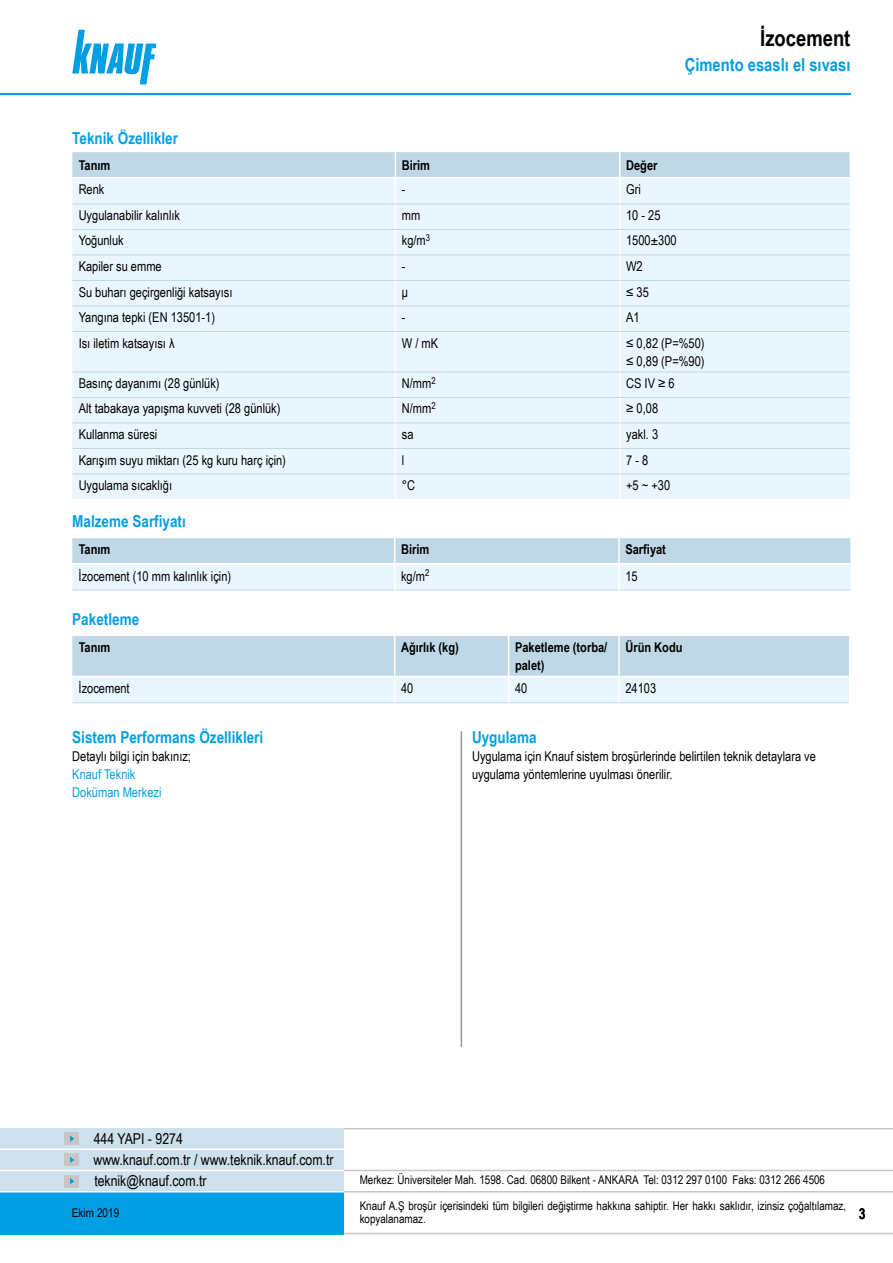
<style>
.page{position:relative;width:893px;height:1263px;background:#fff}
.page>*{position:absolute;margin:0;border:0;box-sizing:border-box;transform-origin:0 0}
.t1{font:700 22.5px "Arial Narrow";color:#000}
.t2{font:700 18px "Arial Narrow";color:#009fe3}
.t3{font:700 16.5px "Arial Narrow";color:#009fe3}
.t4{font:15px/21px "Arial Narrow";color:#000}
.t5{font:700 15px "Arial Narrow";color:#000}
.t6{font:13.5px/18px "Arial Narrow";color:#000}
.t7{font:700 13.5px/18px "Arial Narrow";color:#000}
.t8{font:13.5px/18px "Arial Narrow";color:#009fe3}
.t9{font:12px/25.5px "Arial Narrow";color:#000}
</style>
<div class="page">
<svg style="left:72px;top:30px;width:84px;height:54px"></svg>
<div style="left:72px;top:332px;width:778px;height:167px;background:#eaf6fe"></div>
<hr style="left:395px;top:332px;width:1px;height:40px;background:#fff">
<hr style="left:619px;top:332px;width:1px;height:40px;background:#fff">
<hr style="left:72px;top:331px;width:323px;height:1px;background:#c0d8e6">
<hr style="left:395px;top:331px;width:225px;height:1px;background:#c0d8e6">
<hr style="left:620px;top:331px;width:230px;height:1px;background:#c0d8e6">
<hr style="left:72px;top:372px;width:323px;height:1px;background:#c0d8e6">
<hr style="left:395px;top:372px;width:225px;height:1px;background:#c0d8e6">
<hr style="left:620px;top:372px;width:230px;height:1px;background:#c0d8e6">
<hr style="left:72px;top:397px;width:323px;height:1px;background:#c0d8e6">
<hr style="left:395px;top:397px;width:225px;height:1px;background:#c0d8e6">
<hr style="left:620px;top:397px;width:230px;height:1px;background:#c0d8e6">
<hr style="left:72px;top:423px;width:323px;height:1px;background:#c0d8e6">
<hr style="left:395px;top:423px;width:225px;height:1px;background:#c0d8e6">
<hr style="left:620px;top:423px;width:230px;height:1px;background:#c0d8e6">
<hr style="left:72px;top:448px;width:323px;height:1px;background:#c0d8e6">
<hr style="left:395px;top:448px;width:225px;height:1px;background:#c0d8e6">
<hr style="left:620px;top:448px;width:230px;height:1px;background:#c0d8e6">
<svg style="left:72px;top:152px;width:778px;height:179px;background:#e3f1f9"></svg>
<hr style="left:72px;top:177px;width:323px;height:1px;background:#fff">
<hr style="left:395px;top:177px;width:225px;height:1px;background:#fff">
<hr style="left:620px;top:177px;width:230px;height:1px;background:#fff">
<hr style="left:72px;top:474px;width:323px;height:1px;background:#c0d8e6">
<hr style="left:395px;top:474px;width:225px;height:1px;background:#c0d8e6">
<hr style="left:620px;top:474px;width:230px;height:1px;background:#c0d8e6">
<svg style="left:395px;top:372px;width:1px;height:127px"></svg>
<svg style="left:619px;top:372px;width:1px;height:127px"></svg>
<hr style="left:72px;top:590px;width:322px;height:1px;background:#c0d8e6">
<hr style="left:395px;top:590px;width:223px;height:1px;background:#c0d8e6">
<hr style="left:620px;top:590px;width:230px;height:1px;background:#c0d8e6">
<svg style="left:72px;top:538px;width:778px;height:52px;background:#d6e7f2"></svg>
<hr style="left:618px;top:564px;width:2px;height:26px;background:#fff">
<svg style="left:72px;top:636px;width:777px;height:66px;background:#d1e4ef"></svg>
<hr style="left:618px;top:676px;width:2px;height:26px;background:#fff">
<hr style="left:72px;top:702px;width:323px;height:1px;background:#c0d8e6">
<hr style="left:395px;top:702px;width:114px;height:1px;background:#c0d8e6">
<hr style="left:509px;top:702px;width:110px;height:1px;background:#c0d8e6">
<hr style="left:619px;top:702px;width:230px;height:1px;background:#c0d8e6">
<div style="left:0;top:1128px;width:344px;height:64px;background:#cde0eb"></div>
<div style="left:0;top:1192px;width:344px;height:42px;background:#009fe3"></div>
<div style="left:64px;top:1153px;width:15px;height:13px;background:#c6c6c6"></div>
<svg style="left:70px;top:1156px;width:4px;height:7px"></svg>
<div style="left:64px;top:1132px;width:15px;height:13px;background:#c6c6c6"></div>
<svg style="left:70px;top:1135px;width:4px;height:7px"></svg>
<div style="left:64px;top:1175px;width:15px;height:12px;background:#c6c6c6"></div>
<svg style="left:70px;top:1178px;width:4px;height:6px"></svg>
<hr style="left:344px;top:1233px;width:549px;height:1px;background:#c6c6c6">
<hr style="left:344px;top:1191px;width:549px;height:1px;background:#c6c6c6">
<hr style="left:0;top:1148px;width:344px;height:2px;background:#fff">
<hr style="left:0;top:1170px;width:344px;height:1px;background:#fff">
<hr style="left:0;top:1191px;width:344px;height:1px;background:#fff">
<hr style="left:344px;top:1170px;width:549px;height:1px;background:#c6c6c6">
<hr style="left:344px;top:1128px;width:549px;height:1px;background:#c6c6c6">
<hr style="left:0;top:94px;width:850px;height:1px;background:#009fe3">
<hr style="left:461px;top:731px;width:1px;height:316px;background:#93999c">
<h1 class="t1" style="left:760px;top:21px;width:92px">İzocement</h1>
<h2 class="t2" style="left:685px;top:51px;width:167px">Çimento esaslı el sıvası</h2>
<p class="t3" style="left:72px;top:125px;width:107px">Teknik Özellikler</p>
<p class="t7" style="left:79px;top:155px;width:33px">Tanım</p>
<p class="t7" style="left:402px;top:155px;width:30px">Birim</p>
<p class="t7" style="left:626px;top:155px;width:33px">Değer</p>
<p class="t6" style="left:79px;top:180px;width:27px">Renk</p>
<p class="t6" style="left:402px;top:180px;width:5px">-</p>
<p class="t6" style="left:626px;top:180px;width:16px">Gri</p>
<p class="t6" style="left:79px;top:206px;width:103px">Uygulanabilir kalınlık</p>
<p class="t6" style="left:402px;top:206px;width:20px">mm</p>
<p class="t6" style="left:626px;top:206px;width:36px">10 - 25</p>
<p class="t6" style="left:79px;top:231px;width:47px">Yoğunluk</p>
<p class="t6" style="left:402px;top:231px;width:30px">kg/m<sup>3</sup></p>
<p class="t6" style="left:626px;top:231px;width:52px">1500±300</p>
<p class="t6" style="left:79px;top:257px;width:85px">Kapiler su emme</p>
<p class="t6" style="left:402px;top:257px;width:5px">-</p>
<p class="t6" style="left:626px;top:257px;width:18px">W2</p>
<p class="t6" style="left:79px;top:282px;width:155px">Su buharı geçirgenliği katsayısı</p>
<p class="t6" style="left:402px;top:282px;width:8px">μ</p>
<p class="t6" style="left:626px;top:282px;width:24px">≤ 35</p>
<p class="t6" style="left:79px;top:308px;width:138px">Yangına tepki (EN 13501-1)</p>
<p class="t6" style="left:402px;top:308px;width:5px">-</p>
<p class="t6" style="left:626px;top:308px;width:15px">A1</p>
<p class="t6" style="left:79px;top:333px;width:97px">Isı iletim katsayısı λ</p>
<p class="t6" style="left:402px;top:333px;width:38px">W / mK</p>
<p class="t6" style="left:626px;top:333px;width:80px">≤ 0,82 (P=%50) ≤ 0,89 (P=%90)</p>
<p class="t6" style="left:79px;top:374px;width:142px">Basınç dayanımı (28 günlük)</p>
<p class="t6" style="left:402px;top:374px;width:35px">N/mm<sup>2</sup></p>
<p class="t6" style="left:626px;top:374px;width:50px">CS IV ≥ 6</p>
<p class="t6" style="left:79px;top:399px;width:203px">Alt tabakaya yapışma kuvveti (28 günlük)</p>
<p class="t6" style="left:402px;top:399px;width:35px">N/mm<sup>2</sup></p>
<p class="t6" style="left:626px;top:399px;width:34px">≥ 0,08</p>
<p class="t6" style="left:79px;top:425px;width:80px">Kullanma süresi</p>
<p class="t6" style="left:402px;top:425px;width:13px">sa</p>
<p class="t6" style="left:626px;top:425px;width:33px">yakl. 3</p>
<p class="t6" style="left:79px;top:450px;width:209px">Karışım suyu miktarı (25 kg kuru harç için)</p>
<p class="t6" style="left:402px;top:450px;width:4px">l</p>
<p class="t6" style="left:626px;top:450px;width:24px">7 - 8</p>
<p class="t6" style="left:79px;top:476px;width:95px">Uygulama sıcaklığı</p>
<p class="t6" style="left:402px;top:476px;width:15px">°C</p>
<p class="t6" style="left:626px;top:476px;width:46px">+5 ~ +30</p>
<p class="t3" style="left:72px;top:509px;width:115px">Malzeme Sarfiyatı</p>
<p class="t7" style="left:79px;top:540px;width:33px">Tanım</p>
<p class="t7" style="left:401px;top:540px;width:30px">Birim</p>
<p class="t7" style="left:625px;top:540px;width:42px">Sarfiyat</p>
<p class="t6" style="left:79px;top:566px;width:154px">İzocement (10 mm kalınlık için)</p>
<p class="t6" style="left:401px;top:566px;width:30px">kg/m<sup>2</sup></p>
<p class="t6" style="left:625px;top:566px;width:14px">15</p>
<p class="t3" style="left:72px;top:607px;width:68px">Paketleme</p>
<p class="t7" style="left:79px;top:638px;width:33px">Tanım</p>
<p class="t7" style="left:401px;top:638px;width:59px">Ağırlık (kg)</p>
<p class="t7" style="left:515px;top:638px;width:94px">Paketleme (torba/ palet)</p>
<p class="t7" style="left:625px;top:638px;width:59px">Ürün Kodu</p>
<p class="t6" style="left:79px;top:679px;width:53px">İzocement</p>
<p class="t6" style="left:401px;top:679px;width:14px">40</p>
<p class="t6" style="left:515px;top:679px;width:14px">40</p>
<p class="t6" style="left:625px;top:679px;width:32px">24103</p>
<p class="t3" style="left:72px;top:725px;width:193px">Sistem Performans Özellikleri</p>
<p class="t6" style="left:72px;top:747px;width:120px">Detaylı bilgi için bakınız;</p>
<p class="t8" style="left:72px;top:765px;width:91px">Knauf Teknik<br>Doküman Merkezi</p>
<p class="t3" style="left:472px;top:725px;width:66px">Uygulama</p>
<p class="t6" style="left:472px;top:747px;width:345px">Uygulama için Knauf sistem broşürlerinde belirtilen teknik detaylara ve uygulama yöntemlerine uyulması önerilir.</p>
<p class="t4" style="left:94px;top:1128px;width:241px">444 YAPI - 9274<br>www.knauf.com.tr / www.teknik.knauf.com.tr teknik@knauf.com.tr</p>
<p class="t9" style="left:72px;top:1199px;width:49px">Ekim 2019</p>
<p class="t9" style="left:360px;top:1167px;width:488px">Merkez: Üniversiteler Mah. 1598. Cad. 06800 Bilkent - ANKARA Tel: 0312 297 0100 Faks: 0312 266 4506<br>Knauf A.Ş broşür içerisindeki tüm bilgileri değiştirme hakkına sahiptir. Her hakkı saklıdır, izinsiz çoğaltılamaz,</p>
<p class="t9" style="left:360px;top:1206px;width:68px">kopyalanamaz.</p>
<p class="t5" style="left:859px;top:1202px;width:8px">3</p>
</div>
